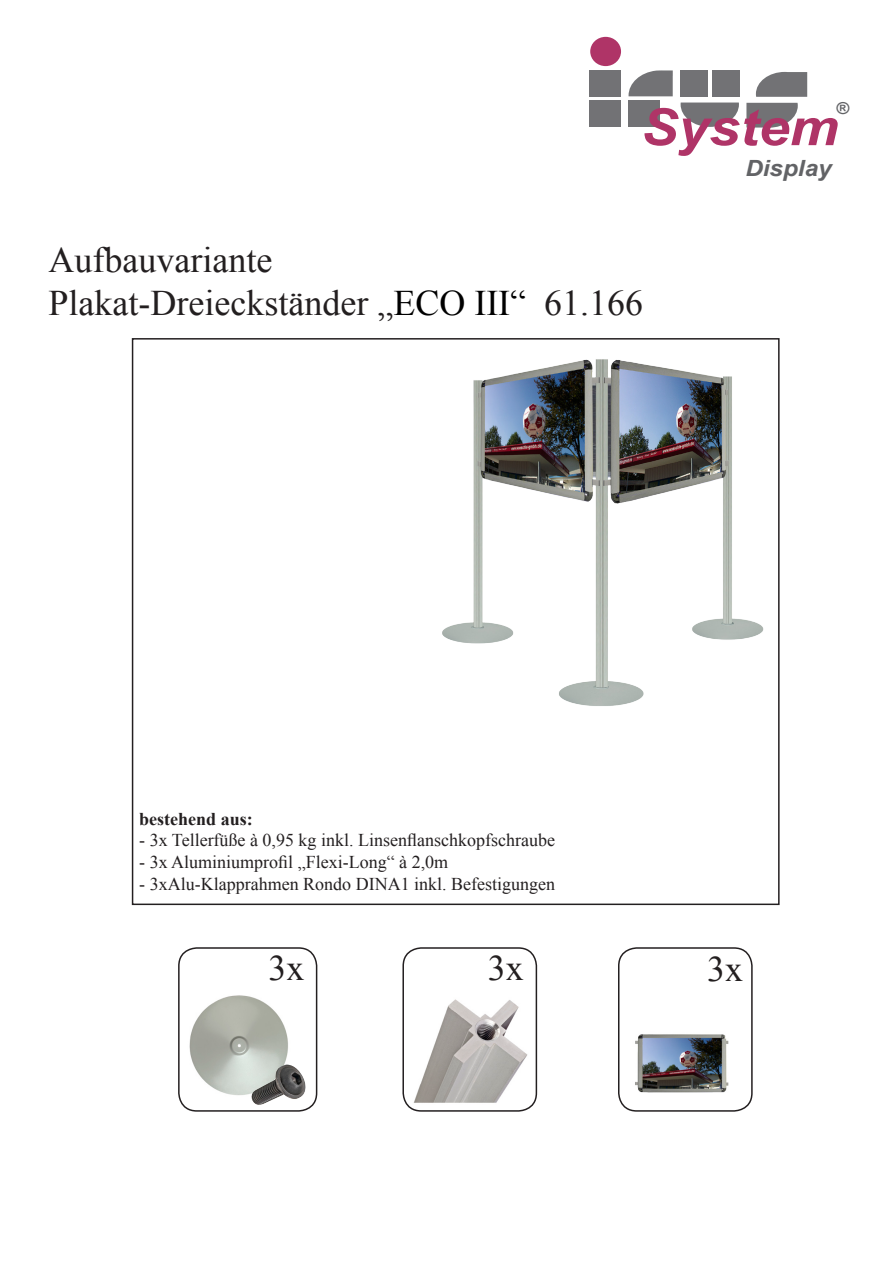
<style>
.page{position:relative;width:893px;height:1263px;background:#fff}
.page>*{position:absolute;margin:0;border:0;box-sizing:border-box;transform-origin:0 0}
.t1{font:italic 700 51.3px "Arial";color:#af3467;scale:1.09 1}
.t2{font:36px "Times New Roman";color:#231f20}
.t3{font:italic 700 22.35px "Arial";color:#626366;scale:1.09 1}
.t4{font:18px "Times New Roman";color:#231f20}
.t5{font:700 18px "Times New Roman";color:#231f20}
.t6{font:italic 700 16.5px "Arial";color:#626366;scale:1.05 1}
.s1{color:#000}
</style>
<div class="page">
<img style="left:442px;top:359px;width:322px;height:347px">
<img style="left:407px;top:999px;width:129px;height:110px">
<div style="left:402px;top:947px;width:135px;height:165px;border:2px solid #231f20;border-radius:18px"></div>
<img style="left:189px;top:995px;width:99px;height:100px">
<div style="left:178px;top:947px;width:139px;height:165px;border:2px solid #231f20;border-radius:18px"></div>
<img style="left:249px;top:1064px;width:57px;height:41px">
<img style="left:619px;top:1034px;width:110px;height:72px">
<div style="left:618px;top:947px;width:135px;height:165px;border:2px solid #231f20;border-radius:18px"></div>
<div style="left:590px;top:37px;width:31px;height:29px;background:#af3467;border-radius:50%"></div>
<div style="left:590px;top:70px;width:31px;height:26px;background:#727275"></div>
<div style="left:590px;top:100px;width:31px;height:27px;background:#727275"></div>
<svg style="left:628px;top:70px;width:45px;height:26px"></svg>
<div style="left:628px;top:100px;width:31px;height:27px;background:#727275"></div>
<div style="left:680px;top:70px;width:28px;height:26px;background:#727275"></div>
<div style="left:712px;top:70px;width:28px;height:26px;background:#727275"></div>
<svg style="left:681px;top:103px;width:58px;height:24px"></svg>
<svg style="left:746px;top:103px;width:52px;height:25px"></svg>
<svg style="left:756px;top:72px;width:51px;height:25px"></svg>
<p class="t1" style="left:641px;top:94px;width:183px">System</p>
<p class="t6" style="left:836px;top:97px;width:14px">®</p>
<p class="t3" style="left:745px;top:154px;width:81px">Display</p>
<p class="t2" style="left:48px;top:235px;width:225px">Aufbauvariante</p>
<p class="t2" style="left:48px;top:279px;width:596px">Plakat-Dreieckständer „<span class="s1">ECO III“</span> 61.166</p>
<p class="t5" style="left:139px;top:806px;width:115px">bestehend aus:</p>
<p class="t4" style="left:139px;top:828px;width:417px">- 3x Tellerfüße à 0,95 kg inkl. Linsenflanschkopfschraube</p>
<p class="t4" style="left:139px;top:850px;width:311px">- 3x Aluminiumprofil „Flexi-Long“ à 2,0m</p>
<p class="t4" style="left:139px;top:871px;width:417px">- 3xAlu-Klapprahmen Rondo DINA1 inkl. Befestigungen</p>
<p class="t2" style="left:269px;top:944px;width:37px">3x</p>
<p class="t2" style="left:488px;top:944px;width:37px">3x</p>
<p class="t2" style="left:707px;top:945px;width:37px">3x</p>
</div>
